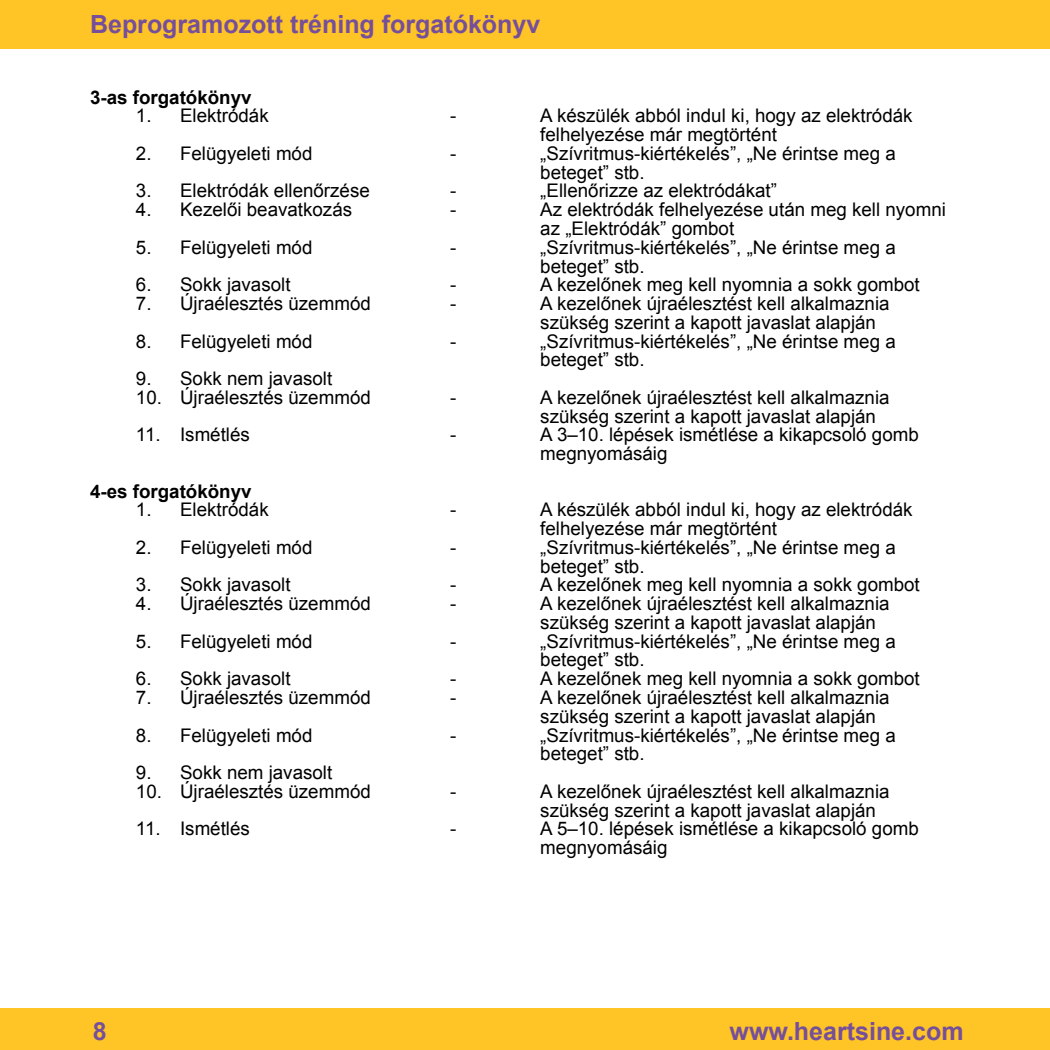
<style>
.page{position:relative;width:1050px;height:1050px;background:#fff}
.page>*{position:absolute;margin:0;border:0;box-sizing:border-box;transform-origin:0 0}
.t1{font:700 25px "Arial";color:#764f9b}
.t2{font:18.75px/18.8px "Arial";color:#000}
.t3{font:700 18.75px "Arial";color:#000}
</style>
<div class="page">
<div style="left:0;top:1007px;width:1049px;height:42px;background:#ffc425"></div>
<div style="left:0;top:0;width:1049px;height:49px;background:#ffc425"></div>
<h1 class="t1" style="left:90px;top:8px;width:452px">Beprogramozott tréning forgatókönyv</h1>
<p class="t3" style="left:90px;top:85px;width:163px">3-as forgatókönyv</p>
<p class="t2" style="left:136px;top:107px;width:134px">1. Elektródák</p>
<p class="t2" style="left:450px;top:107px;width:8px">-</p>
<p class="t2" style="left:540px;top:107px;width:374px">A készülék abból indul ki, hogy az elektródák felhelyezése már megtörtént</p>
<p class="t2" style="left:136px;top:144px;width:178px">2. Felügyeleti mód</p>
<p class="t2" style="left:450px;top:144px;width:8px">-</p>
<p class="t2" style="left:540px;top:144px;width:357px">„Szívritmus-kiértékelés”, „Ne érintse meg a beteget” stb.</p>
<p class="t2" style="left:136px;top:182px;width:235px">3. Elektródák ellenőrzése</p>
<p class="t2" style="left:450px;top:182px;width:8px">-</p>
<p class="t2" style="left:540px;top:182px;width:238px">„Ellenőrizze az elektródákat”</p>
<p class="t2" style="left:136px;top:200px;width:218px">4. Kezelői beavatkozás</p>
<p class="t2" style="left:450px;top:200px;width:8px">-</p>
<p class="t2" style="left:540px;top:200px;width:407px">Az elektródák felhelyezése után meg kell nyomni az „Elektródák” gombot</p>
<p class="t2" style="left:136px;top:238px;width:178px">5. Felügyeleti mód</p>
<p class="t2" style="left:450px;top:238px;width:8px">-</p>
<p class="t2" style="left:540px;top:238px;width:357px">„Szívritmus-kiértékelés”, „Ne érintse meg a beteget” stb.</p>
<p class="t2" style="left:136px;top:275px;width:156px">6. Sokk javasolt</p>
<p class="t2" style="left:450px;top:275px;width:8px">-</p>
<p class="t2" style="left:540px;top:275px;width:381px">A kezelőnek meg kell nyomnia a sokk gombot</p>
<p class="t2" style="left:136px;top:294px;width:236px">7. Újraélesztés üzemmód</p>
<p class="t2" style="left:450px;top:294px;width:8px">-</p>
<p class="t2" style="left:540px;top:294px;width:351px">A kezelőnek újraélesztést kell alkalmaznia szükség szerint a kapott javaslat alapján</p>
<p class="t2" style="left:136px;top:332px;width:178px">8. Felügyeleti mód</p>
<p class="t2" style="left:450px;top:332px;width:8px">-</p>
<p class="t2" style="left:540px;top:332px;width:357px">„Szívritmus-kiértékelés”, „Ne érintse meg a beteget” stb.</p>
<p class="t2" style="left:136px;top:369px;width:198px">9. Sokk nem javasolt</p>
<p class="t2" style="left:136px;top:388px;width:236px">10. Újraélesztés üzemmód</p>
<p class="t2" style="left:450px;top:388px;width:8px">-</p>
<p class="t2" style="left:540px;top:388px;width:351px">A kezelőnek újraélesztést kell alkalmaznia szükség szerint a kapott javaslat alapján</p>
<p class="t2" style="left:136px;top:425px;width:115px">11. Ismétlés</p>
<p class="t2" style="left:450px;top:425px;width:8px">-</p>
<p class="t2" style="left:540px;top:425px;width:380px">A 3–10. lépések ismétlése a kikapcsoló gomb megnyomásáig</p>
<p class="t3" style="left:90px;top:478px;width:163px">4-es forgatókönyv</p>
<p class="t2" style="left:136px;top:500px;width:134px">1. Elektródák</p>
<p class="t2" style="left:450px;top:500px;width:8px">-</p>
<p class="t2" style="left:540px;top:500px;width:374px">A készülék abból indul ki, hogy az elektródák felhelyezése már megtörtént</p>
<p class="t2" style="left:136px;top:538px;width:178px">2. Felügyeleti mód</p>
<p class="t2" style="left:450px;top:538px;width:8px">-</p>
<p class="t2" style="left:540px;top:538px;width:357px">„Szívritmus-kiértékelés”, „Ne érintse meg a beteget” stb.</p>
<p class="t2" style="left:136px;top:575px;width:156px">3. Sokk javasolt</p>
<p class="t2" style="left:450px;top:575px;width:8px">-</p>
<p class="t2" style="left:540px;top:575px;width:381px">A kezelőnek meg kell nyomnia a sokk gombot</p>
<p class="t2" style="left:136px;top:594px;width:236px">4. Újraélesztés üzemmód</p>
<p class="t2" style="left:450px;top:594px;width:8px">-</p>
<p class="t2" style="left:540px;top:594px;width:351px">A kezelőnek újraélesztést kell alkalmaznia szükség szerint a kapott javaslat alapján</p>
<p class="t2" style="left:136px;top:632px;width:178px">5. Felügyeleti mód</p>
<p class="t2" style="left:450px;top:632px;width:8px">-</p>
<p class="t2" style="left:540px;top:632px;width:357px">„Szívritmus-kiértékelés”, „Ne érintse meg a beteget” stb.</p>
<p class="t2" style="left:136px;top:669px;width:156px">6. Sokk javasolt</p>
<p class="t2" style="left:450px;top:669px;width:8px">-</p>
<p class="t2" style="left:540px;top:669px;width:381px">A kezelőnek meg kell nyomnia a sokk gombot</p>
<p class="t2" style="left:136px;top:688px;width:236px">7. Újraélesztés üzemmód</p>
<p class="t2" style="left:450px;top:688px;width:8px">-</p>
<p class="t2" style="left:540px;top:688px;width:351px">A kezelőnek újraélesztést kell alkalmaznia szükség szerint a kapott javaslat alapján</p>
<p class="t2" style="left:136px;top:725px;width:178px">8. Felügyeleti mód</p>
<p class="t2" style="left:450px;top:725px;width:8px">-</p>
<p class="t2" style="left:540px;top:725px;width:357px">„Szívritmus-kiértékelés”, „Ne érintse meg a beteget” stb.</p>
<p class="t2" style="left:136px;top:763px;width:198px">9. Sokk nem javasolt</p>
<p class="t2" style="left:136px;top:782px;width:236px">10. Újraélesztés üzemmód</p>
<p class="t2" style="left:450px;top:782px;width:8px">-</p>
<p class="t2" style="left:540px;top:782px;width:351px">A kezelőnek újraélesztést kell alkalmaznia szükség szerint a kapott javaslat alapján</p>
<p class="t2" style="left:136px;top:819px;width:115px">11. Ismétlés</p>
<p class="t2" style="left:450px;top:819px;width:8px">-</p>
<p class="t2" style="left:540px;top:819px;width:380px">A 5–10. lépések ismétlése a kikapcsoló gomb megnyomásáig</p>
<h1 class="t1" style="left:93px;top:1014px;width:15px">8</h1>
<h1 class="t1" style="left:729px;top:1014px;width:235px">www.heartsine.com</h1>
</div>
